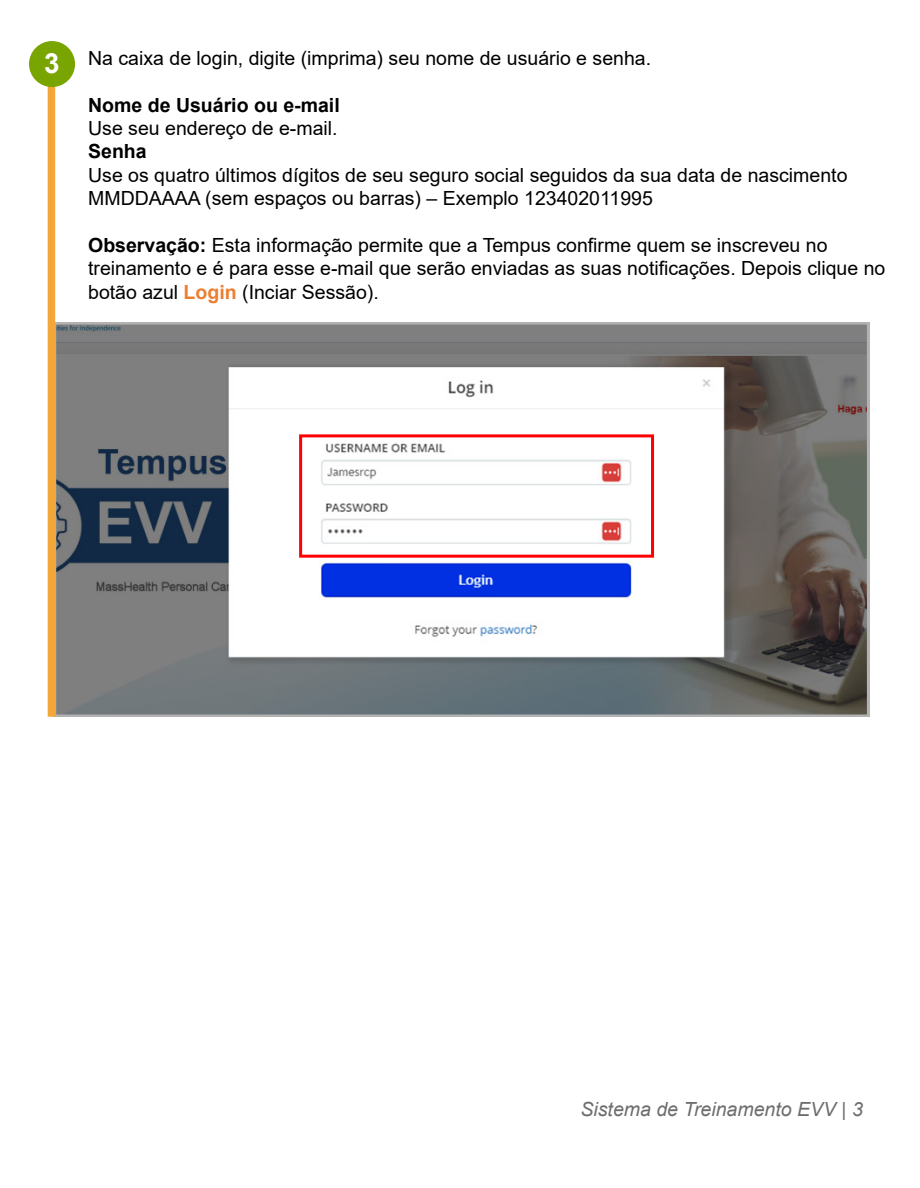
<style>
.page{position:relative;width:920px;height:1188px;background:#fff}
.page>*{position:absolute;margin:0;border:0;box-sizing:border-box;transform-origin:0 0}
.t1{font:700 27.75px "Arial";color:#fff}
.t2{font:19.5px/23.4px "Arial";color:#000}
.t3{font:700 19.5px "Arial";color:#000}
.t4{font:italic 19.5px "Arial";color:#6d6d6d}
.s1{font-weight:700}
.s2{font-weight:700;color:#ed7e30}
</style>
<div class="page">
<svg style="left:55px;top:322px;width:813px;height:395px"></svg>
<div style="left:299px;top:434px;width:354px;height:124px;border:3px solid #f00"></div>
<div style="left:48px;top:64px;width:7px;height:653px;background:#f3a738"></div>
<div style="left:29px;top:41px;width:46px;height:46px;background:#79a500;border-radius:50%"></div>
<h1 class="t1" style="left:44px;top:44px;width:17px">3</h1>
<p class="t2" style="left:88px;top:46px;width:564px">Na caixa de login, digite (imprima) seu nome de usuário e senha.</p>
<p class="t3" style="left:88px;top:91px;width:253px">Nome de Usuário ou e-mail</p>
<p class="t2" style="left:88px;top:116px;width:251px">Use seu endereço de e-mail.</p>
<p class="t3" style="left:88px;top:138px;width:60px">Senha</p>
<p class="t2" style="left:88px;top:163px;width:760px">Use os quatro últimos dígitos de seu seguro social seguidos da sua data de nascimento<br>MMDDAAAA (sem espaços ou barras) – Exemplo 123402011995</p>
<p class="t2" style="left:88px;top:233px;width:798px"><span class="s1">Observação:</span> Esta informação permite que a Tempus confirme quem se inscreveu no treinamento e é para esse e-mail que serão enviadas as suas notificações. Depois clique no botão azul <span class="s2">Login</span> (Inciar Sessão).</p>
<p class="t4" style="left:580px;top:1097px;width:284px">Sistema de Treinamento EVV | 3</p>
</div>
